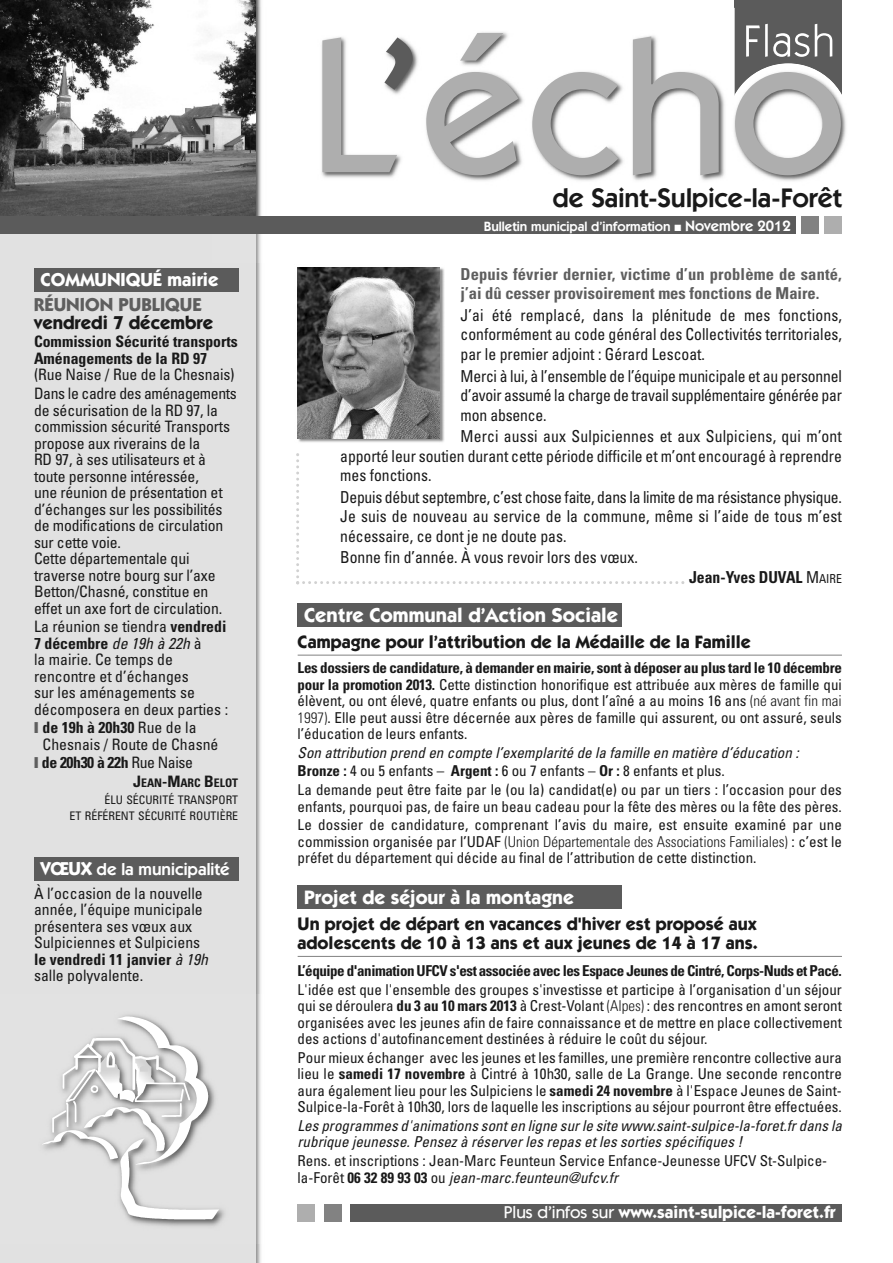
<style>
.page{position:relative;width:893px;height:1263px;background:#fff}
.page>*{position:absolute;margin:0;border:0;box-sizing:border-box;transform-origin:0 0}
.t1{font:500 192px "ITC Kabel Std";color:#aeaeae}
.t2{font:600 27px "ITC Kabel Std";color:#191919}
.t3{font:700 20.25px "ITC Kabel Std";color:#fff}
.t4{font:700 19.5px "ITC Kabel Std";color:#fff}
.t5{font:700 18.75px "ITC Kabel Std";color:#191919}
.t6{font:700 18.75px "ITC Kabel Std";color:#fff}
.t7{font:700 18.75px "ITC Kabel Std";color:#5e5e5e}
.t8{font:700 18px/18.8px "ITC Kabel Std";color:#191919}
.t9{font:700 17.25px "ITC Kabel Std";color:#fff}
.t10{font:600 17.25px "ITC Kabel Std";color:#fff}
.t11{font:condensed 16.5px/19.5px "Univers";color:#191919;text-align:justify;scale:.95 1}
.t12{font:700 condensed 16.5px/19.5px "Univers";letter-spacing:.01em;color:#5e5e5e}
.t13{font:700 condensed 16.5px "Univers";color:#191919;scale:.95 1}
.t14{font:condensed 15.75px/16.5px "Univers";letter-spacing:-.01em;color:#191919}
.t15{font:700 condensed 15.75px/16.5px "Univers";color:#191919}
.t16{font:700 condensed 15.75px "Univers";letter-spacing:-.025em;color:#191919}
.t17{font:condensed 15px/16.5px "Univers";color:#191919}
.t18{font:italic condensed 15px/16.5px "Univers";letter-spacing:.005em;color:#191919}
.t19{font:700 condensed 15px "Univers";letter-spacing:-.03em;color:#191919}
.t20{font:600 13.5px "ITC Kabel Std";color:#fff}
.t21{font:condensed 11.85px/16.5px "Univers";color:#191919;text-align:right}
.s1{font-weight:700}
.s2{font-style:italic}
.s3{color:#5e5e5e}
.s4{font-weight:400}
.s5{font-weight:700;font-size:15.75px}
.s6{font-weight:700;font-size:18.75px}
.s7{color:#5b5b5b}
.s8{font-size:15px}
.s9{font-weight:400;font-size:12.3px}
.s10{font-weight:300}
.s11{font-weight:500}
</style>
<div class="page">
<div style="left:735px;top:0;width:107px;height:124px;background:#5b5b5b"></div>
<img style="left:255px;top:263px;width:6px;height:1000px">
<div style="left:0;top:0;width:255px;height:1263px;background:#e1e1e1"></div>
<svg style="left:255px;top:0;width:6px;height:8px"></svg>
<img style="left:0;top:0;width:255px;height:217px">
<img style="left:213px;top:8px;width:629px;height:255px">
<img style="left:746px;top:24px;width:86px;height:33px">
<img style="left:727px;top:63px;width:119px;height:123px">
<img style="left:266px;top:8px;width:1px;height:221px">
<img style="left:255px;top:8px;width:1px;height:210px">
<img style="left:43px;top:994px;width:218px;height:249px">
<img style="left:62px;top:1038px;width:128px;height:62px">
<img style="left:297px;top:267px;width:148px;height:176px">
<img style="left:298px;top:268px;width:141px;height:170px">
<div style="left:0;top:217px;width:795px;height:17px;background:#5b5b5b"></div>
<div style="left:825px;top:217px;width:17px;height:17px;background:#aeaeae"></div>
<div style="left:801px;top:217px;width:18px;height:17px;background:#828282"></div>
<div style="left:34px;top:856px;width:204px;height:24px;background:#5b5b5b"></div>
<div style="left:34px;top:268px;width:204px;height:23px;background:#5b5b5b"></div>
<div style="left:350px;top:1204px;width:492px;height:17px;background:#5b5b5b"></div>
<div style="left:298px;top:1204px;width:17px;height:17px;background:#aeaeae"></div>
<div style="left:324px;top:1204px;width:17px;height:17px;background:#828282"></div>
<svg style="left:296px;top:453px;width:388px;height:131px"></svg>
<hr style="left:298px;top:655px;width:544px;height:1px;background:#828282">
<div style="left:298px;top:603px;width:324px;height:23px;background:#5b5b5b"></div>
<hr style="left:298px;top:956px;width:544px;height:1px;background:#828282">
<div style="left:298px;top:885px;width:324px;height:24px;background:#5b5b5b"></div>
<p class="t6" style="left:40px;top:273px;width:180px">COMMUNIQUÉ mairie</p>
<p class="t7" style="left:34px;top:297px;width:169px">RÉUNION PUBLIQUE</p>
<p class="t5" style="left:34px;top:315px;width:181px">vendredi 7 décembre</p>
<p class="t15" style="left:34px;top:335px;width:205px">Commission Sécurité transports<br>Aménagements de la RD 97</p>
<p class="t14" style="left:34px;top:367px;width:204px;line-height:18.6px">(Rue Naise / Rue de la Chesnais)<br>Dans le cadre des aménagements</p>
<p class="t14" style="left:34px;top:403px;width:198px">de sécurisation de la RD 97, la commission sécurité Transports propose aux riverains de la<br>RD 97, à ses utilisateurs et à toute personne intéressée,<br>une réunion de présentation et d’échanges sur les possibilités de modifications de circulation sur cette voie.<br>Cette départementale qui traverse notre bourg sur l’axe<br>Betton/Chasné, constitue en effet un axe fort de circulation.</p>
<p class="t14" style="left:34px;top:620px;width:196px">La réunion se tiendra <span class="s1">vendredi<br>7 décembre</span> <span class="s2">de 19h à 22h</span> à<br>la mairie. Ce temps de rencontre et d’échanges<br>sur les aménagements se décomposera en deux parties :</p>
<p class="t14" style="left:43px;top:721px;width:177px;text-indent:-9px"><span class="s3">❙</span> <span class="s1">de 19h à 20h30</span> Rue de la<br>Chesnais / Route de Chasné</p>
<p class="t16" style="left:34px;top:757px;width:160px"><span class="s3">❙</span> de 20h30 à 22h <span class="s4">Rue Naise</span></p>
<p class="t21" style="left:70px;top:776px;width:170px"><span class="s5">J</span><span class="s1">EAN</span><span class="s5">-M</span><span class="s1">ARC</span> <span class="s5">B</span><span class="s1">ELOT<br></span>ÉLU SÉCURITÉ TRANSPORT<br>ET RÉFÉRENT SÉCURITÉ ROUTIÈRE</p>
<p class="t10" style="left:40px;top:863px;width:191px"><span class="s6">VŒUX</span> de la municipalité</p>
<p class="t14" style="left:34px;top:886px;width:176px">À l’occasion de la nouvelle année, l’équipe municipale présentera ses vœux aux<br>Sulpiciennes et Sulpiciens <span class="s1">le vendredi 11 janvier</span> <span class="s2">à 19h </span>salle polyvalente.</p>
<h1 class="t1" style="left:310px;top:40px;width:539px">L<span class="s7">’</span>écho</h1>
<h2 class="t2" style="left:552px;top:188px;width:291px">de Saint-Sulpice-la-Forêt</h2>
<p class="t20" style="left:484px;top:221px;width:308px">Bulletin municipal d’information ■ <span class="s8">Novembre 2012</span></p>
<p class="t12" style="left:460px;top:266px;width:383px">Depuis février dernier, victime d’un problème de santé, j’ai dû cesser provisoirement mes fonctions de Maire.</p>
<p class="t11" style="left:460px;top:307px;width:403px">J’ai été remplacé, dans la plénitude de mes fonctions, conformément au code général des Collectivités territoriales, par le premier adjoint : Gérard Lescoat.</p>
<p class="t11" style="left:460px;top:367px;width:403px">Merci à lui, à l’ensemble de l’équipe municipale et au personnel d’avoir assumé la charge de travail supplémentaire générée par mon absence.</p>
<p class="t11" style="left:340px;top:428px;width:530px;text-indent:120px">Merci aussi aux Sulpiciennes et aux Sulpiciens, qui m’ont apporté leur soutien durant cette période difficile et m’ont encouragé à reprendre mes fonctions.</p>
<p class="t11" style="left:340px;top:489px;width:530px">Depuis début septembre, c’est chose faite, dans la limite de ma résistance physique.<br>Je suis de nouveau au service de la commune, même si l’aide de tous m’est nécessaire, ce dont je ne doute pas.</p>
<p class="t11" style="left:340px;top:549px;width:315px">Bonne fin d’année. À vous revoir lors des vœux.</p>
<p class="t13" style="left:689px;top:571px;width:162px">Jean-Yves DUVAL <span class="s4">M</span><span class="s9">AIRE</span></p>
<h3 class="t3" style="left:304px;top:607px;width:315px">Centre Communal d’Action Sociale</h3>
<p class="t8" style="left:298px;top:634px;width:455px">Campagne pour l’attribution de la Médaille de la Famille</p>
<p class="t17" style="left:298px;top:661px;width:546px;text-align:justify"><span class="s1">Les dossiers de candidature, à demander en mairie, sont à déposer au plus tard le 10 décembre pour la promotion 2013.</span> Cette distinction honorifique est attribuée aux mères de famille qui élèvent, ou ont élevé, quatre enfants ou plus, dont l’aîné a au moins 16 ans <span class="s10">(né avant fin mai 1997)</span>. Elle peut aussi être décernée aux pères de famille qui assurent, ou ont assuré, seuls l’éducation de leurs enfants.</p>
<p class="t17" style="left:298px;top:744px;width:546px;line-height:18.6px"><span class="s2">Son attribution prend en compte l’exemplarité de la famille en matière d’éducation :<br></span><span class="s1">Bronze :</span> 4 ou 5 enfants – <span class="s1">Argent :</span> 6 ou 7 enfants – <span class="s1">Or :</span> 8 enfants et plus.<br>La demande peut être faite par le (ou la) candidat(e) ou par un tiers : l’occasion pour des</p>
<p class="t17" style="left:298px;top:798px;width:546px;line-height:18.6px">enfants, pourquoi pas, de faire un beau cadeau pour la fête des mères ou la fête des pères.<br>Le dossier de candidature, comprenant l’avis du maire, est ensuite examiné par une</p>
<p class="t17" style="left:298px;top:834px;width:546px">commission organisée par l’UDAF <span class="s10">(Union Départementale des Associations Familiales)</span> : c’est le préfet du département qui décide au final de l’attribution de cette distinction.</p>
<h3 class="t4" style="left:304px;top:889px;width:271px">Projet de séjour à la montagne</h3>
<p class="t8" style="left:298px;top:916px;width:462px">Un projet de départ en vacances d'hiver est proposé aux adolescents de 10 à 13 ans et aux jeunes de 14 à 17 ans.</p>
<p class="t19" style="left:298px;top:965px;width:546px">L’équipe d'animation UFCV s'est associée avec les Espace Jeunes de Cintré, Corps-Nuds et Pacé.</p>
<p class="t17" style="left:298px;top:982px;width:546px;text-align:justify">L'idée est que l'ensemble des groupes s'investisse et participe à l’organisation d'un séjour qui se déroulera <span class="s1">du 3 au 10 mars 2013</span> à Crest-Volant <span class="s10">(Alpes)</span> : des rencontres en amont seront organisées avec les jeunes afin de faire connaissance et de mettre en place collectivement des actions d'autofinancement destinées à réduire le coût du séjour.</p>
<p class="t17" style="left:298px;top:1050px;width:546px;text-align:justify">Pour mieux échanger avec les jeunes et les familles, une première rencontre collective aura lieu le <span class="s1">samedi 17 novembre</span> à Cintré à 10h30, salle de La Grange. Une seconde rencontre aura également lieu pour les Sulpiciens le <span class="s1">samedi 24 novembre</span> à l'Espace Jeunes de Saint-Sulpice-la-Forêt à 10h30, lors de laquelle les inscriptions au séjour pourront être effectuées.</p>
<p class="t18" style="left:298px;top:1118px;width:546px">Les programmes d'animations sont en ligne sur le site www.saint-sulpice-la-foret.fr dans la rubrique jeunesse. Pensez à réserver les repas et les sorties spécifiques !</p>
<p class="t17" style="left:298px;top:1154px;width:531px">Rens. et inscriptions : Jean-Marc Feunteun Service Enfance-Jeunesse UFCV St-Sulpice&shy;la-Forêt <span class="s1">06 32 89 93 03</span> ou <span class="s2">jean-marc.feunteun@ufcv.fr</span></p>
<p class="t9" style="left:504px;top:1206px;width:333px"><span class="s11">Plus d’infos sur</span> www.saint-sulpice-la-foret.fr</p>
</div>
